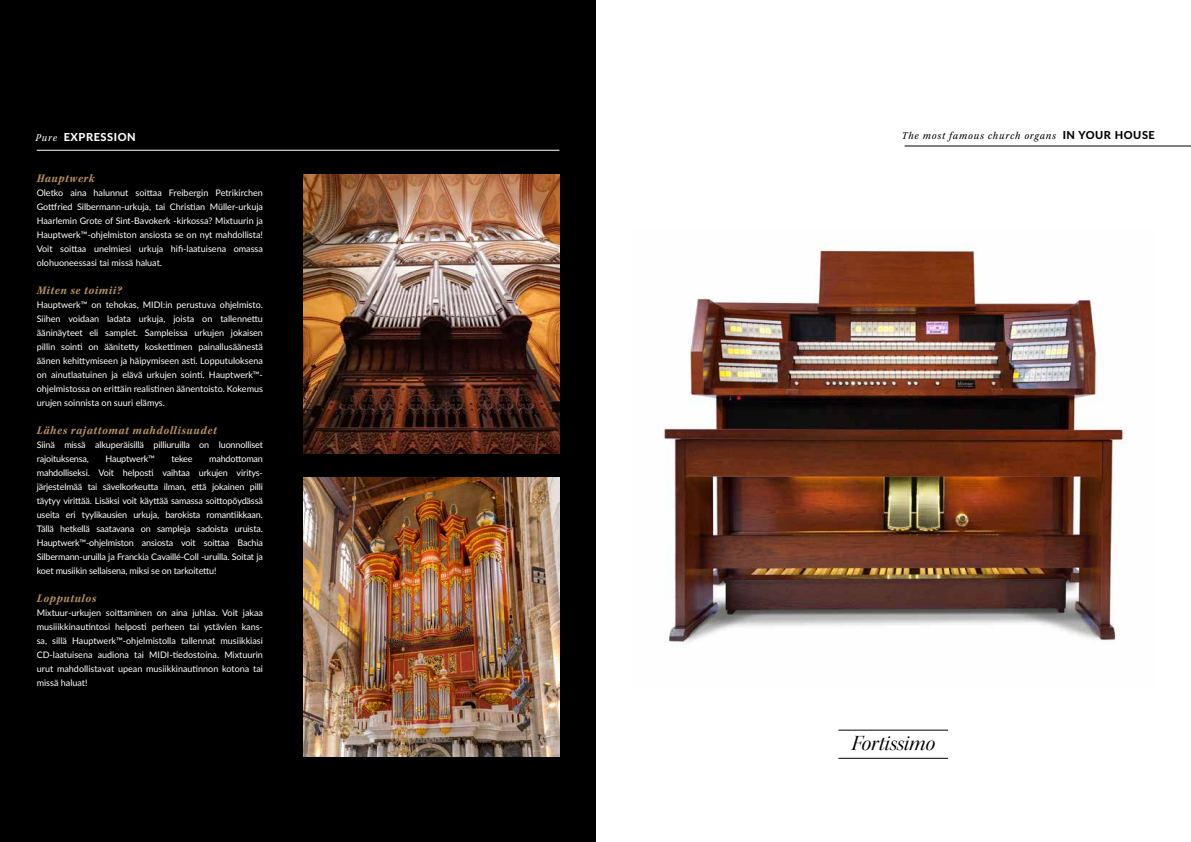
<style>
.page{position:relative;width:1191px;height:842px;background:#fff}
.page>*{position:absolute;margin:0;border:0;box-sizing:border-box;transform-origin:0 0}
.t1{font:22px "Kepler Std It Disp";color:#000}
.t2{font:12px "Kepler Std Bold Scn It";letter-spacing:.05em;color:#b58f5c}
.t3{font:11px "Kepler Std Scn It";letter-spacing:.08em;color:#000}
.t4{font:800 11px "Lato";letter-spacing:.05em;color:#fff}
.t5{font:9px/14px "Lato";letter-spacing:-.01em;color:#fff;text-align:justify}
.s1{font-family:"Kepler Std Scn It";font-weight:400}
.s2{font-family:"Lato";font-weight:800}
</style>
<div class="page">
<div style="left:0;top:0;width:595px;height:842px;background:#000"></div>
<hr style="left:37px;top:150px;width:522px;height:1px;background:#fff">
<img style="left:303px;top:174px;width:256px;height:280px">
<img style="left:303px;top:477px;width:256px;height:280px">
<hr style="left:838px;top:730px;width:110px;height:1px;background:#000">
<hr style="left:838px;top:758px;width:110px;height:1px;background:#000">
<img style="left:664px;top:245px;width:462px;height:400px">
<hr style="left:904px;top:146px;width:287px;height:1px;background:#000">
<p class="t4" style="left:35px;top:128px;width:102px"><span class="s1">Pure</span> EXPRESSION</p>
<p class="t3" style="left:901px;top:130px;width:255px">The most famous church organs <span class="s2">IN YOUR HOUSE</span></p>
<h2 class="t2" style="left:37px;top:172px;width:59px">Hauptwerk</h2>
<p class="t5" style="left:37px;top:185px;width:228px">Oletko aina halunnut soittaa Freibergin Petrikirchen Gottfried Silbermann-urkuja, tai Christian Müller-urkuja Haarlemin Grote of Sint-Bavokerk -kirkossa? Mixtuurin ja Hauptwerk™-ohjelmiston ansiosta se on nyt mahdollista!<br>Voit soittaa unelmiesi urkuja hifi-laatuisena omassa olohuoneessasi tai missä haluat.</p>
<h2 class="t2" style="left:37px;top:284px;width:87px">Miten se toimii?</h2>
<p class="t5" style="left:37px;top:297px;width:228px">Hauptwerk™ on tehokas, MIDI:in perustuva ohjelmisto.<br>Siihen voidaan ladata urkuja, joista on tallennettu ääninäyteet eli samplet. Sampleissa urkujen jokaisen pillin sointi on äänitetty koskettimen painallusäänestä äänen kehittymiseen ja häipymiseen asti. Lopputuloksena on ainutlaatuinen ja elävä urkujen sointi. Hauptwerk™- ohjelmistossa on erittäin realistinen äänentoisto. Kokemus urujen soinnista on suuri elämys.</p>
<h2 class="t2" style="left:37px;top:424px;width:181px">Lähes rajattomat mahdollisuudet</h2>
<p class="t5" style="left:37px;top:437px;width:228px">Siinä missä alkuperäisillä pilliuruilla on luonnolliset rajoituksensa,</p>
<p class="t5" style="left:37px;top:451px;width:228px;text-indent:172px">mahdottoman mahdolliseksi. Voit helposti vaihtaa urkujen viritys&shy;järjestelmää tai sävelkorkeutta ilman, että jokainen pilli täytyy virittää. Lisäksi voit käyttää samassa soittopöydässä useita eri tyylikausien urkuja, barokista romantiikkaan.<br>Tällä hetkellä saatavana on sampleja sadoista uruista.<br>Hauptwerk™-ohjelmiston ansiosta voit soittaa Bachia Silbermann-uruilla ja Franckia Cavaillé-Coll -uruilla. Soitat ja koet musiikin sellaisena, miksi se on tarkoitettu!</p>
<h2 class="t2" style="left:37px;top:592px;width:61px">Lopputulos</h2>
<p class="t5" style="left:37px;top:605px;width:228px">Mixtuur-urkujen soittaminen on aina juhlaa. Voit jakaa musiiikkinautintosi helposti perheen tai ystävien kans&shy;sa, sillä Hauptwerk™-ohjelmistolla tallennat musiikkiasi CD-laatuisena audiona tai MIDI-tiedostoina. Mixtuurin urut mahdollistavat upean musiikkinautinnon kotona tai missä haluat!</p>
<p class="t5" style="left:105px;top:451px;width:51px">Hauptwerk™</p>
<p class="t5" style="left:171px;top:451px;width:23px">tekee</p>
<h1 class="t1" style="left:851px;top:731px;width:85px">Fortissimo</h1>
</div>
